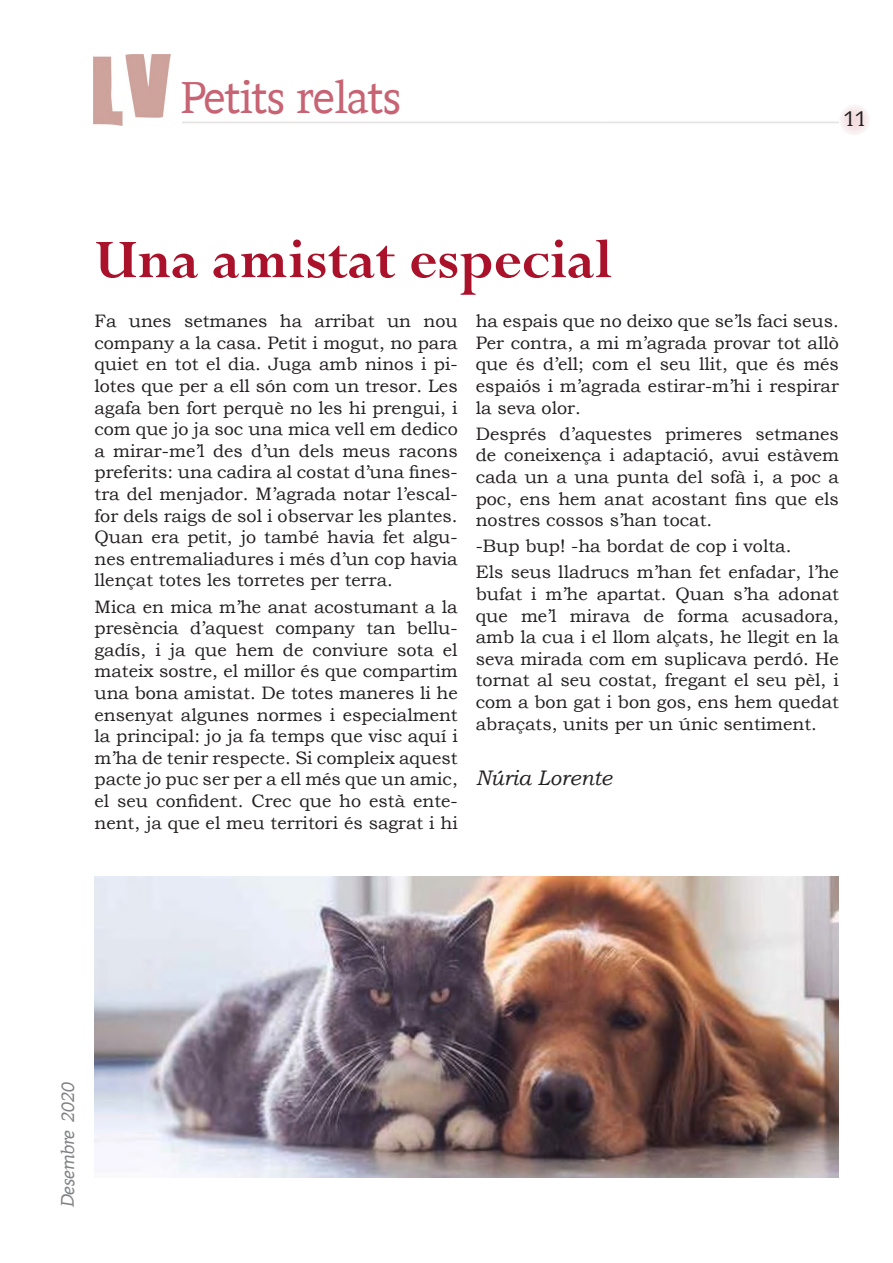
<style>
.page{position:relative;width:893px;height:1263px;background:#fff}
.page>*{position:absolute;margin:0;border:0;box-sizing:border-box;transform-origin:0 0}
.TITOL_TEMA{font:700 60px "Perpetua";color:#aa122b}
.t1{font:45px "Contra";letter-spacing:-.02em;color:#c76373}
.BOOK_ANTIQUA_TEXT{font:italic 21px "Bookman Old Style";color:#231f20}
.t2{font:21px "Contra";color:#231f20}
.BOOK_ANTIQUA_TEXT-2{font:18px/21.6px "Bookman Old Style";color:#231f20;text-align:justify}
.t3{font:italic 18px "Contra";letter-spacing:-.02em;color:#808285}
</style>
<div class="page">
<div style="left:840px;top:105px;width:29px;height:30px;background:#f7e8eb;border-radius:50%"></div>
<div style="left:839px;top:104px;width:31px;height:32px;border:2px solid #231f20;border-radius:50%"></div>
<hr style="left:183px;top:117px;width:656px;height:1px;background:#383839">
<img style="left:93px;top:54px;width:77px;height:72px">
<img style="left:94px;top:876px;width:745px;height:301px">
<p class="t1" style="left:181px;top:71px;width:222px">Petits relats</p>
<p class="t2" style="left:843px;top:107px;width:24px">11</p>
<p class="TITOL_TEMA" style="left:94px;top:222px;width:519px">Una amistat especial</p>
<p class="BOOK_ANTIQUA_TEXT-2" style="left:94px;top:310px;width:365px">Fa unes setmanes ha arribat un nou company a la casa. Petit i mogut, no para quiet en tot el dia. Juga amb ninos i pi&shy;lotes que per a ell són com un tresor. Les agafa ben fort perquè no les hi prengui, i com que jo ja soc una mica vell em dedico a mirar-me’l des d’un dels meus racons preferits: una cadira al costat d’una fines&shy;tra del menjador. M’agrada notar l’escal&shy;for dels raigs de sol i observar les plantes.<br>Quan era petit, jo també havia fet algu&shy;nes entremaliadures i més d’un cop havia llençat totes les torretes per terra.</p>
<p class="BOOK_ANTIQUA_TEXT-2" style="left:94px;top:596px;width:365px">Mica en mica m’he anat acostumant a la presència d’aquest company tan bellu&shy;gadís, i ja que hem de conviure sota el mateix sostre, el millor és que compartim una bona amistat. De totes maneres li he ensenyat algunes normes i especialment la principal: jo ja fa temps que visc aquí i m’ha de tenir respecte. Si compleix aquest pacte jo puc ser per a ell més que un amic, el seu confident. Crec que ho està ente&shy;nent, ja que el meu territori és sagrat i hi</p>
<p class="BOOK_ANTIQUA_TEXT-2" style="left:476px;top:310px;width:365px">ha espais que no deixo que se’ls faci seus.<br>Per contra, a mi m’agrada provar tot allò que és d’ell; com el seu llit, que és més espaiós i m’agrada estirar-m’hi i respirar la seva olor.</p>
<p class="BOOK_ANTIQUA_TEXT-2" style="left:476px;top:423px;width:365px">Després d’aquestes primeres setmanes de coneixença i adaptació, avui estàvem cada un a una punta del sofà i, a poc a poc, ens hem anat acostant fins que els nostres cossos s’han tocat.</p>
<p class="BOOK_ANTIQUA_TEXT-2" style="left:476px;top:535px;width:317px">-Bup bup! -ha bordat de cop i volta.</p>
<p class="BOOK_ANTIQUA_TEXT-2" style="left:476px;top:561px;width:365px">Els seus lladrucs m’han fet enfadar, l’he bufat i m’he apartat. Quan s’ha adonat que me’l mirava de forma acusadora, amb la cua i el llom alçats, he llegit en la seva mirada com em suplicava perdó. He tornat al seu costat, fregant el seu pèl, i com a bon gat i bon gos, ens hem quedat abraçats, units per un únic sentiment.</p>
<p class="BOOK_ANTIQUA_TEXT" style="left:476px;top:764px;width:138px">Núria Lorente</p>
<p class="t3" style="left:57px;top:1207px;width:127px;rotate:-90deg">Desembre 2020</p>
</div>
